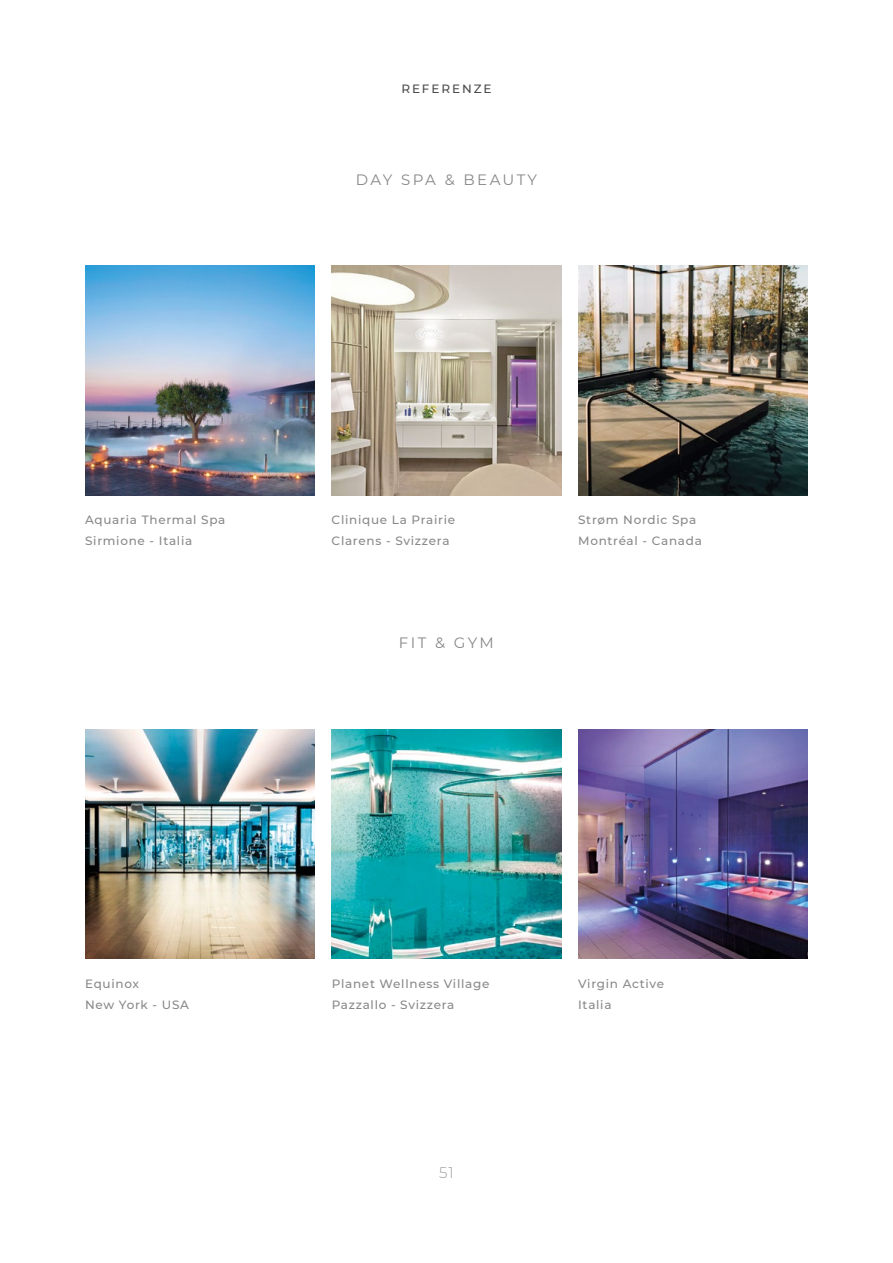
<style>
.page{position:relative;width:893px;height:1263px;background:#fff}
.page>*{position:absolute;margin:0;border:0;box-sizing:border-box;transform-origin:0 0}
.t1{font:15px "Montserrat";letter-spacing:.155em;color:#898888}
.t2{font:200 15px "Montserrat";color:#706f6f}
.t3{font:500 12px/21px "Montserrat";letter-spacing:.06em;color:#898888}
.t4{font:500 12px "Montserrat";letter-spacing:.16em;color:#4a4a49}
</style>
<div class="page">
<img style="left:332px;top:729px;width:229px;height:230px">
<img style="left:578px;top:729px;width:230px;height:230px">
<img style="left:578px;top:266px;width:230px;height:229px">
<img style="left:85px;top:729px;width:230px;height:230px">
<img style="left:85px;top:266px;width:230px;height:229px">
<img style="left:332px;top:266px;width:229px;height:229px">
<p class="t4" style="left:401px;top:81px;width:92px">REFERENZE</p>
<p class="t1" style="left:356px;top:169px;width:183px">DAY SPA &amp; BEAUTY</p>
<p class="t3" style="left:85px;top:509px;width:142px">Aquaria Thermal Spa<br>Sirmione - Italia</p>
<p class="t3" style="left:332px;top:509px;width:125px">Clinique La Prairie<br>Clarens - Svizzera</p>
<p class="t1" style="left:399px;top:632px;width:96px">FIT &amp; GYM</p>
<p class="t3" style="left:578px;top:509px;width:125px">Strøm Nordic Spa<br>Montréal - Canada</p>
<p class="t3" style="left:85px;top:973px;width:106px">Equinox<br>New York - USA</p>
<p class="t3" style="left:332px;top:973px;width:159px">Planet Wellness Village<br>Pazzallo - Svizzera</p>
<p class="t2" style="left:439px;top:1162px;width:16px">51</p>
<p class="t3" style="left:578px;top:972px;width:88px">Virgin Active<br>Italia</p>
</div>
